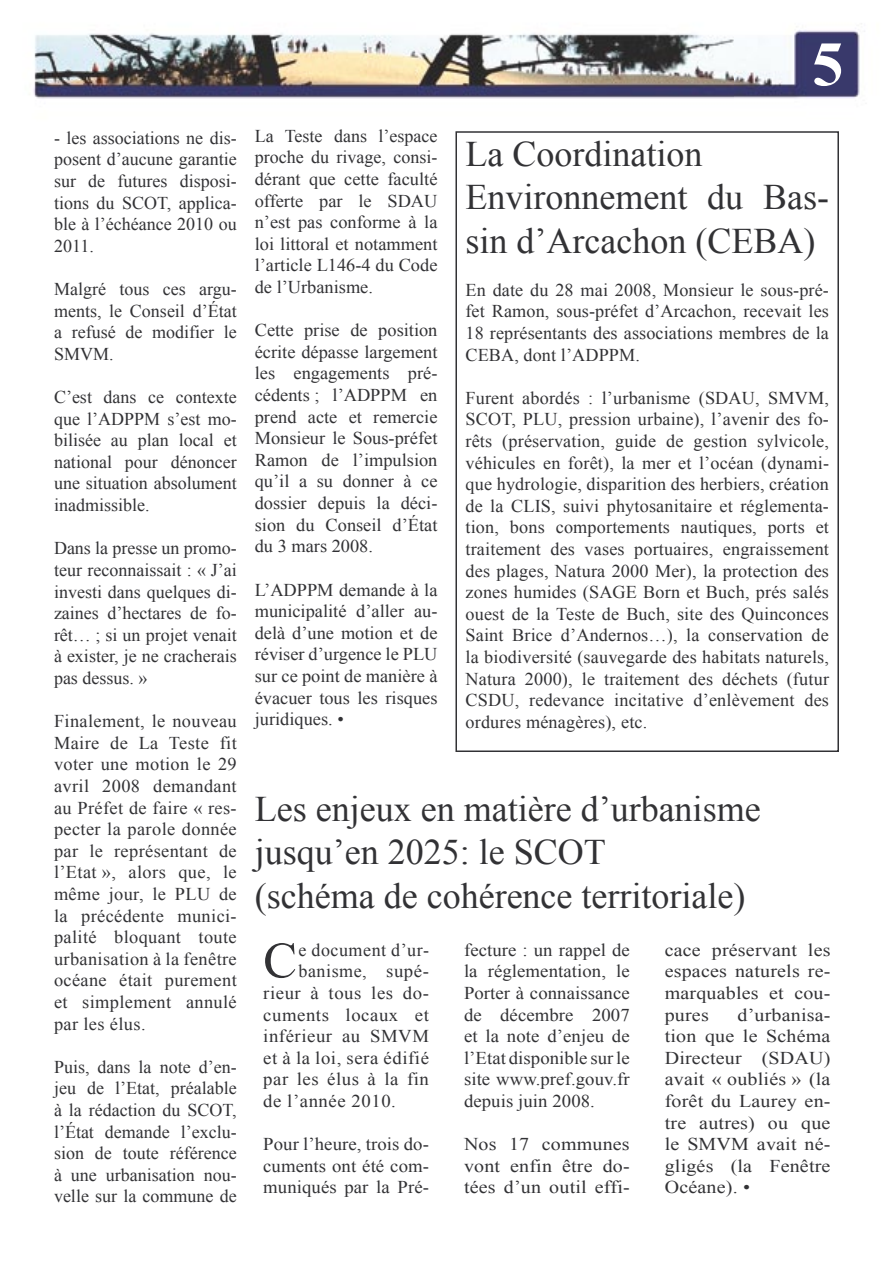
<style>
.page{position:relative;width:893px;height:1263px;background:#fff}
.page>*{position:absolute;margin:0;border:0;box-sizing:border-box;transform-origin:0 0}
.t1{font:700 63px "Times New Roman";color:#fff}
.t2{font:50.55px "Times New Roman";color:#323235}
.t3{font:36px/43.2px "Times New Roman";color:#323235}
.t4{font:18px/21.6px "Times New Roman";letter-spacing:.005em;color:#323235;text-align:justify}
.t5{font:18px/21.6px "Times New Roman";letter-spacing:.005em;color:#323235;text-align:justify;scale:1.11 1}
.t6{font:18px/21.6px "Times New Roman";letter-spacing:.005em;color:#323235;text-align:justify;scale:1.04 1}
.t7{font:18px "Times New Roman";letter-spacing:.03em;color:#323235;scale:1.04 1}
.t8{font:18px "Times New Roman";letter-spacing:.03em;color:#323235}
</style>
<div class="page">
<img style="left:33px;top:23px;width:832px;height:76px">
<svg style="left:455px;top:131px;width:384px;height:621px"></svg>
<h1 class="t1" style="left:812px;top:21px;width:33px">5</h1>
<p class="t4" style="left:54px;top:127px;width:184px">- les associations ne dis&shy;posent d’aucune garantie sur de futures disposi&shy;tions du SCOT, applica&shy;ble à l’échéance 2010 ou 2011.</p>
<p class="t4" style="left:54px;top:278px;width:184px">Malgré tous ces argu&shy;ments, le Conseil d’État a refusé de modifier le SMVM.</p>
<p class="t4" style="left:54px;top:386px;width:184px">C’est dans ce contexte que l’ADPPM s’est mo&shy;bilisée au plan local et national pour dénoncer une situation absolument inadmissible.</p>
<p class="t4" style="left:54px;top:537px;width:184px">Dans la presse un promo&shy;teur reconnaissait : « J’ai investi dans quelques di&shy;zaines d’hectares de fo&shy;rêt… ; si un projet venait à exister, je ne cracherais pas dessus. »</p>
<p class="t4" style="left:54px;top:710px;width:184px">Finalement, le nouveau Maire de La Teste fit voter une motion le 29 avril 2008 demandant au Préfet de faire « res&shy;pecter la parole donnée par le représentant de l’Etat », alors que, le même jour, le PLU de la précédente munici&shy;palité bloquant toute urbanisation à la fenêtre océane était purement et simplement annulé par les élus.</p>
<p class="t4" style="left:54px;top:1056px;width:184px">Puis, dans la note d’en&shy;jeu de l’Etat, préalable à la rédaction du SCOT, l’État demande l’exclu&shy;sion de toute référence à une urbanisation nou&shy;velle sur la commune de</p>
<p class="t4" style="left:255px;top:125px;width:184px">La Teste dans l’espace proche du rivage, consi&shy;dérant que cette faculté offerte par le SDAU n’est pas conforme à la loi littoral et notamment l’article L146-4 du Code de l’Urbanisme.</p>
<p class="t4" style="left:255px;top:319px;width:184px">Cette prise de position écrite dépasse largement les engagements pré&shy;cédents ; l’ADPPM en prend acte et remercie Monsieur le Sous-préfet Ramon de l’impulsion qu’il a su donner à ce dossier depuis la déci&shy;sion du Conseil d’État du 3 mars 2008.</p>
<p class="t4" style="left:255px;top:578px;width:184px">L’ADPPM demande à la municipalité d’aller au&shy;delà d’une motion et de réviser d’urgence le PLU sur ce point de manière à évacuer tous les risques juridiques. •</p>
<h3 class="t3" style="left:465px;top:132px;width:365px">La Coordination<br>Environnement du Bas&shy;sin d’Arcachon (CEBA)</h3>
<p class="t4" style="left:465px;top:279px;width:365px">En date du 28 mai 2008, Monsieur le sous-pré&shy;fet Ramon, sous-préfet d’Arcachon, recevait les 18 représentants des associations membres de la CEBA, dont l’ADPPM.</p>
<p class="t4" style="left:465px;top:387px;width:365px">Furent abordés : l’urbanisme (SDAU, SMVM, SCOT, PLU, pression urbaine), l’avenir des fo&shy;rêts (préservation, guide de gestion sylvicole, véhicules en forêt), la mer et l’océan (dynami&shy;que hydrologie, disparition des herbiers, création de la CLIS, suivi phytosanitaire et réglementa&shy;tion, bons comportements nautiques, ports et traitement des vases portuaires, engraissement des plages, Natura 2000 Mer), la protection des zones humides (SAGE Born et Buch, prés salés ouest de la Teste de Buch, site des Quinconces Saint Brice d’Andernos…), la conservation de la biodiversité (sauvegarde des habitats naturels, Natura 2000), le traitement des déchets (futur CSDU, redevance incitative d’enlèvement des ordures ménagères), etc.</p>
<h3 class="t3" style="left:255px;top:787px;width:507px">Les enjeux en matière d’urbanisme jusqu’en 2025: le SCOT<br>(schéma de cohérence territoriale)</h3>
<h2 class="t2" style="left:263px;top:926px;width:35px">C</h2>
<p class="t8" style="left:299px;top:937px;width:132px">e document d’ur-</p>
<p class="t8" style="left:299px;top:959px;width:132px">banisme, supé-</p>
<p class="t7" style="left:263px;top:981px;width:161px">rieur à tous les do-</p>
<p class="t7" style="left:263px;top:1002px;width:161px">cuments locaux et</p>
<p class="t7" style="left:263px;top:1024px;width:161px">inférieur au SMVM</p>
<p class="t7" style="left:263px;top:1045px;width:161px">et à la loi, sera édifié</p>
<p class="t7" style="left:263px;top:1067px;width:161px">par les élus à la fin</p>
<p class="t7" style="left:263px;top:1089px;width:129px">de l’année 2010.</p>
<p class="t6" style="left:263px;top:1133px;width:161px">Pour l’heure, trois do&shy;cuments ont été com&shy;muniqués par la Pré-</p>
<p class="t6" style="left:464px;top:938px;width:161px">fecture : un rappel de la réglementation, le Porter à connaissance de décembre 2007 et la note d’enjeu de l’Etat disponible sur le site www.pref.gouv.fr depuis juin 2008.</p>
<p class="t5" style="left:464px;top:1133px;width:151px">Nos 17 communes vont enfin être do&shy;tées d’un outil effi-</p>
<p class="t5" style="left:665px;top:938px;width:151px">cace préservant les espaces naturels re&shy;marquables et cou&shy;pures</p>
<p class="t5" style="left:665px;top:1003px;width:151px;text-indent:73px">d’urbanisa&shy;tion que le Schéma Directeur (SDAU) avait « oubliés » (la forêt du Laurey en&shy;tre autres) ou que le SMVM avait né&shy;gligés (la Fenêtre Océane). •</p>
</div>
